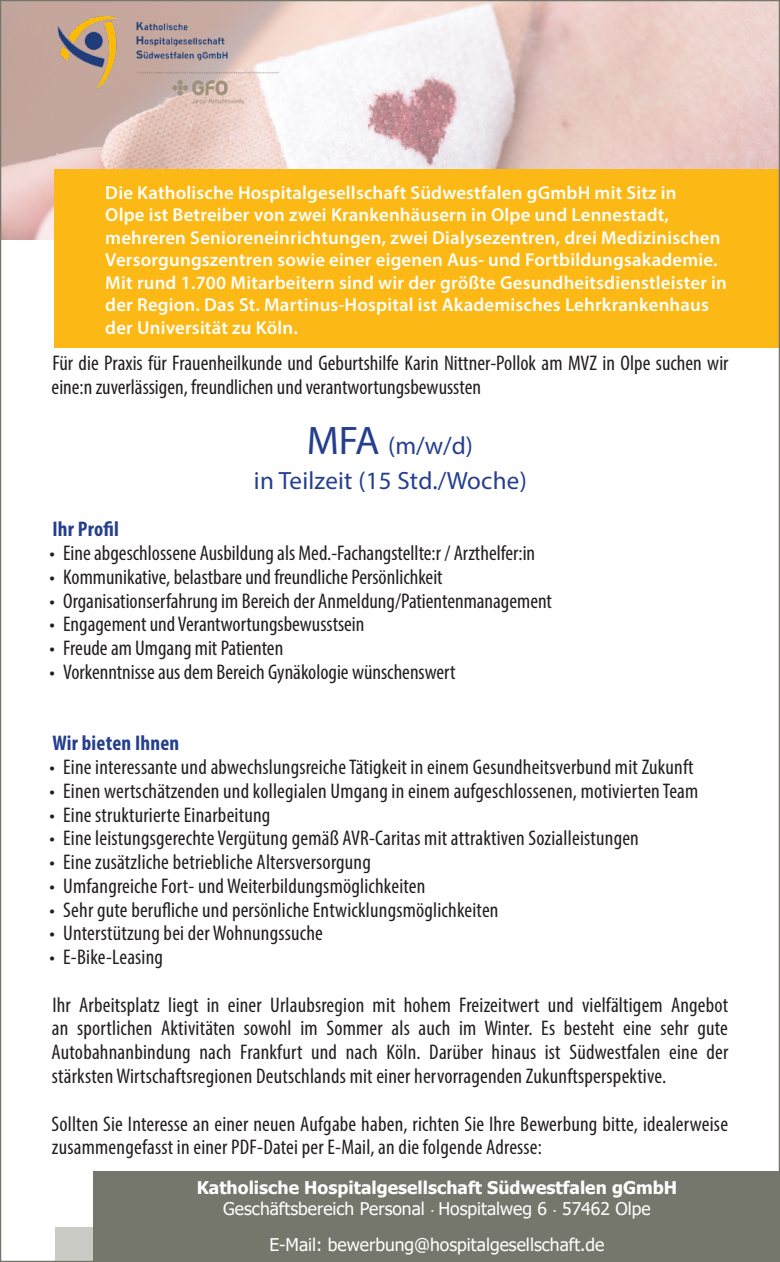
<style>
.page{position:relative;width:780px;height:1262px;background:#fff}
.page>*{position:absolute;margin:0;border:0;box-sizing:border-box;transform-origin:0 0}
.t1{font:25px/35px "Myriad Pro";letter-spacing:.01em;color:#253f8e;text-align:center}
.t2{font:condensed 21.25px/23.8px "Myriad Pro";letter-spacing:.01em;color:#231f20}
.t3{font:700 condensed 21.25px "Myriad Pro";letter-spacing:.01em;color:#253f8e}
.t4{font:600 18.75px/22.5px "Myriad Pro";letter-spacing:.01em;color:#fff}
.t5{font:700 17.5px/21px "Tahoma";color:#fff;text-align:center}
.t6{font:17.5px "Tahoma";color:#fff}
.s1{font-size:40px}
.s2{font-weight:400}
.s3{font-family:"Minion Pro";font-weight:400}
</style>
<div class="page">
<svg style="left:2px;top:2px;width:776px;height:281px"></svg>
<div style="left:55px;top:169px;width:725px;height:179px;background:#fcb814"></div>
<div style="left:55px;top:1227px;width:39px;height:34px;background:#cacbc4"></div>
<div style="left:94px;top:1171px;width:686px;height:90px;background:#75776c"></div>
<img style="left:41px;top:10px;width:237px;height:102px">
<p class="t4" style="left:105px;top:180px;width:623px">Die Katholische Hospitalgesellschaft Südwestfalen gGmbH mit Sitz in<br>Olpe ist Betreiber von zwei Krankenhäusern in Olpe und Lennestadt, mehreren Senioreneinrichtungen, zwei Dialysezentren, drei Medizinischen Versorgungszentren sowie einer eigenen Aus- und Fortbildungsakademie.<br>Mit rund 1.700 Mitarbeitern sind wir der größte Gesundheitsdienstleister in der Region. Das St. Martinus-Hospital ist Akademisches Lehrkrankenhaus der Universität zu Köln.</p>
<p class="t2" style="left:52px;top:351px;width:678px">Für die Praxis für Frauenheilkunde und Geburtshilfe Karin Nittner-Pollok am MVZ in Olpe suchen wir eine:n zuverlässigen, freundlichen und verantwortungsbewussten</p>
<p class="t1" style="left:254px;top:427px;width:274px"><span class="s1">MFA</span> (m/w/d)<br>in Teilzeit (15 Std./Woche)</p>
<p class="t3" style="left:52px;top:516px;width:68px">Ihr Profil</p>
<p class="t2" style="left:49px;top:541px;width:487px">• Eine abgeschlossene Ausbildung als Med.-Fachangstellte:r / Arzthelfer:in</p>
<p class="t2" style="left:49px;top:564px;width:395px">• Kommunikative, belastbare und freundliche Persönlichkeit</p>
<p class="t2" style="left:49px;top:588px;width:504px">• Organisationserfahrung im Bereich der Anmeldung/Patientenmanagement</p>
<p class="t2" style="left:49px;top:612px;width:316px">• Engagement und Verantwortungsbewusstsein</p>
<p class="t2" style="left:49px;top:636px;width:235px">• Freude am Umgang mit Patienten</p>
<p class="t2" style="left:49px;top:659px;width:407px">• Vorkenntnisse aus dem Bereich Gynäkologie wünschenswert</p>
<p class="t3" style="left:52px;top:730px;width:128px">Wir bieten Ihnen</p>
<p class="t2" style="left:49px;top:755px;width:645px">• Eine interessante und abwechslungsreiche Tätigkeit in einem Gesundheitsverbund mit Zukunft</p>
<p class="t2" style="left:49px;top:778px;width:650px">• Einen wertschätzenden und kollegialen Umgang in einem aufgeschlossenen, motivierten Team</p>
<p class="t2" style="left:49px;top:802px;width:222px">• Eine strukturierte Einarbeitung</p>
<p class="t2" style="left:49px;top:826px;width:591px">• Eine leistungsgerechte Vergütung gemäß AVR-Caritas mit attraktiven Sozialleistungen</p>
<p class="t2" style="left:49px;top:850px;width:323px">• Eine zusätzliche betriebliche Altersversorgung</p>
<p class="t2" style="left:49px;top:873px;width:377px">• Umfangreiche Fort- und Weiterbildungsmöglichkeiten</p>
<p class="t2" style="left:49px;top:897px;width:450px">• Sehr gute berufliche und persönliche Entwicklungsmöglichkeiten</p>
<p class="t2" style="left:49px;top:921px;width:275px">• Unterstützung bei der Wohnungssuche</p>
<p class="t2" style="left:49px;top:945px;width:115px">• E-Bike-Leasing</p>
<p class="t2" style="left:51px;top:992px;width:678px;text-align:justify">Ihr Arbeitsplatz liegt in einer Urlaubsregion mit hohem Freizeitwert und vielfältigem Angebot an sportlichen Aktivitäten sowohl im Sommer als auch im Winter. Es besteht eine sehr gute Autobahnanbindung nach Frankfurt und nach Köln. Darüber hinaus ist Südwestfalen eine der stärksten Wirtschaftsregionen Deutschlands mit einer hervorragenden Zukunftsperspektive.</p>
<p class="t2" style="left:51px;top:1111px;width:678px">Sollten Sie Interesse an einer neuen Aufgabe haben, richten Sie Ihre Bewerbung bitte, idealerweise zusammengefasst in einer PDF-Datei per E-Mail, an die folgende Adresse:</p>
<p class="t5" style="left:197px;top:1178px;width:482px">Katholische Hospitalgesellschaft Südwestfalen gGmbH<br><span class="s2">Geschäftsbereich Personal</span> <span class="s3">·</span> <span class="s2">Hospitalweg 6</span> <span class="s3">·</span> <span class="s2">57462 Olpe</span></p>
<p class="t6" style="left:269px;top:1233px;width:336px">E-Mail: bewerbung@hospitalgesellschaft.de</p>
</div>
